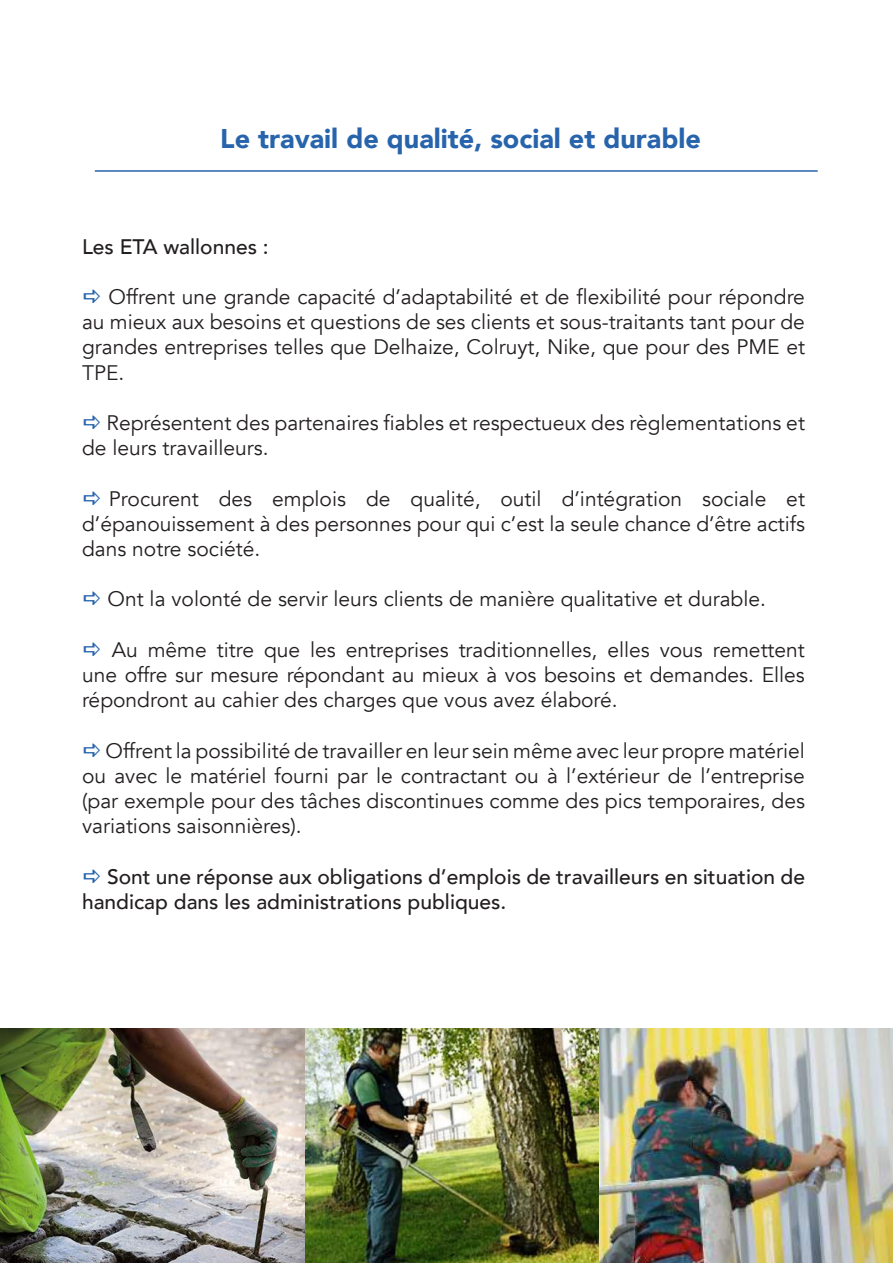
<style>
.page{position:relative;width:893px;height:1263px;background:#fff}
.page>*{position:absolute;margin:0;border:0;box-sizing:border-box;transform-origin:0 0}
.t1{font:900 27px "Avenir";color:#2764ac}
.t2{font:21px/25.2px "Avenir";color:#231f20;text-align:justify}
.t3{font:500 21px/25.2px "Avenir";color:#231f20}
</style>
<div class="page">
<hr style="left:95px;top:170px;width:723px;height:2px;background:#2764ac">
<img style="left:0;top:1029px;width:893px;height:234px">
<p class="t1" style="left:220px;top:116px;width:482px">Le travail de qualité, social et durable</p>
<p class="t3" style="left:82px;top:233px;width:188px">Les ETA wallonnes :</p>
<p class="t2" style="left:82px;top:285px;width:724px;text-indent:27px">Offrent une grande capacité d’adaptabilité et de flexibilité pour répondre au mieux aux besoins et questions de ses clients et sous-traitants tant pour de grandes entreprises telles que Delhaize, Colruyt, Nike, que pour des PME et TPE.</p>
<p class="t2" style="left:82px;top:411px;width:724px;text-indent:25px">Représentent des partenaires fiables et respectueux des règlementations et de leurs travailleurs.</p>
<p class="t2" style="left:82px;top:486px;width:724px;text-indent:27px">Procurent des emplois de qualité, outil d’intégration sociale et d’épanouissement à des personnes pour qui c’est la seule chance d’être actifs dans notre société.</p>
<p class="t2" style="left:108px;top:587px;width:660px">Ont la volonté de servir leurs clients de manière qualitative et durable.</p>
<p class="t2" style="left:82px;top:637px;width:724px;text-indent:30px">Au même titre que les entreprises traditionnelles, elles vous remettent une offre sur mesure répondant au mieux à vos besoins et demandes. Elles répondront au cahier des charges que vous avez élaboré.</p>
<p class="t2" style="left:82px;top:738px;width:724px;text-indent:24px">Offrent la possibilité de travailler en leur sein même avec leur propre matériel ou avec le matériel fourni par le contractant ou à l’extérieur de l’entreprise (par exemple pour des tâches discontinues comme des pics temporaires, des variations saisonnières).</p>
<p class="t3" style="left:82px;top:863px;width:724px;text-indent:25px">Sont une réponse aux obligations d’emplois de travailleurs en situation de handicap dans les administrations publiques.</p>
</div>
